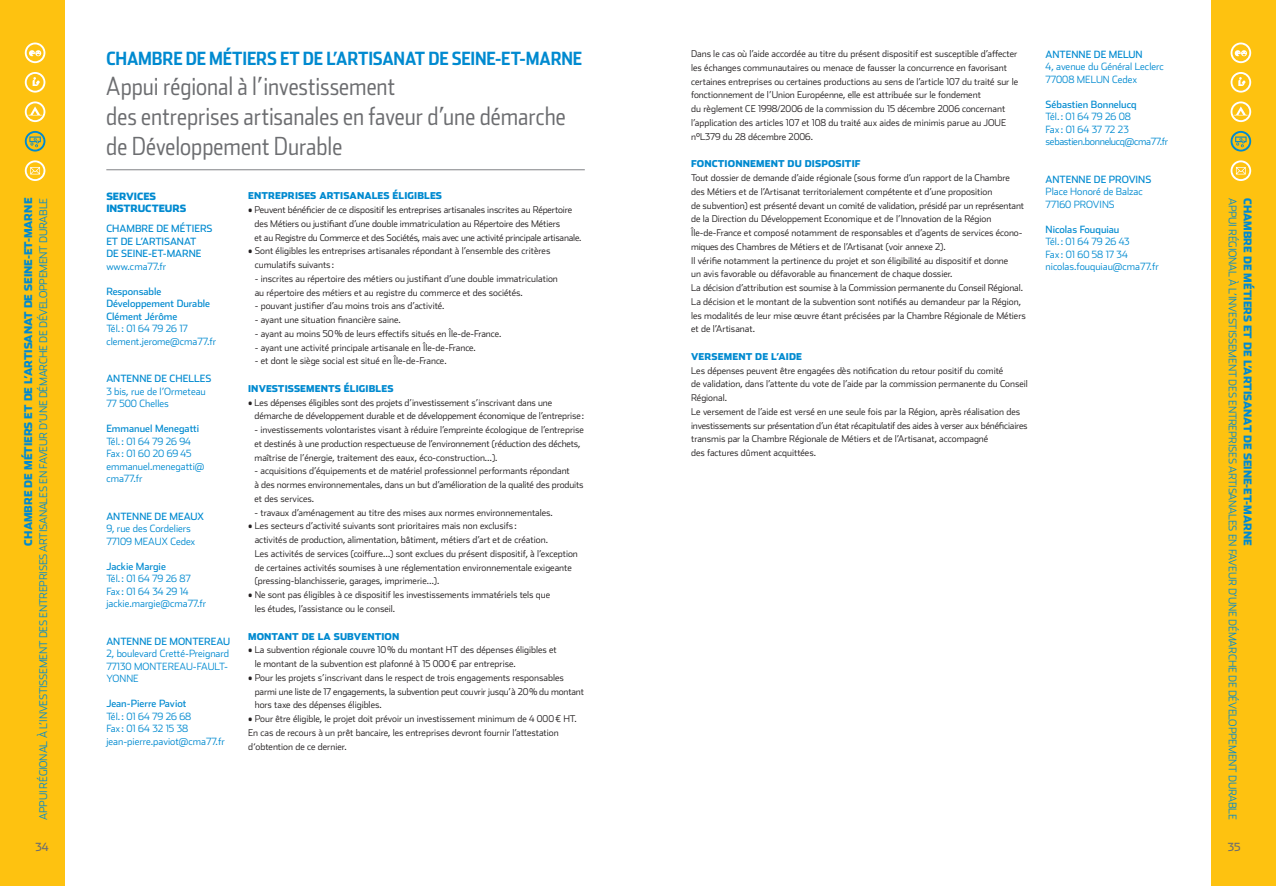
<style>
.page{position:relative;width:1276px;height:886px;background:#fff}
.page>*{position:absolute;margin:0;border:0;box-sizing:border-box;transform-origin:0 0}
.t1{font:300 25px/30px "Stainless Cond";color:#6c6d70}
.t2{font:700 18.12px "Stainless Cond";letter-spacing:-.01em;color:#008ad0}
.t3{font:11.25px "Stainless";color:#6c6d70}
.t4{font:300 10.62px "Stainless";letter-spacing:-.02em;color:#008ad0}
.t5{font:900 10.62px "Stainless";color:#008ad0}
.t6{font:300 10px/12.5px "Stainless";color:#008ad0}
.t7{font:10px/12.5px "Stainless";color:#008ad0}
.t8{font:300 10px/12.5px "Stainless";letter-spacing:-.03em;color:#008ad0}
.t9{font:900 10px/12.5px "Stainless";color:#008ad0}
.t10{font:300 9.38px/13.8px "Stainless";color:#231f20}
.t11{font:900 9.38px "Stainless";color:#008ad0}
</style>
<div class="page">
<div style="left:0;top:0;width:64px;height:886px;background:#fec210"></div>
<div style="left:1211px;top:0;width:65px;height:886px;background:#fec210"></div>
<svg style="left:1230px;top:72px;width:21px;height:21px"></svg>
<svg style="left:1230px;top:131px;width:21px;height:21px"></svg>
<svg style="left:1230px;top:101px;width:21px;height:21px"></svg>
<svg style="left:1230px;top:160px;width:21px;height:21px"></svg>
<svg style="left:1230px;top:43px;width:21px;height:20px"></svg>
<hr style="left:106px;top:169px;width:479px;height:1px;background:#808285">
<svg style="left:25px;top:72px;width:20px;height:21px"></svg>
<svg style="left:25px;top:131px;width:20px;height:21px"></svg>
<svg style="left:25px;top:101px;width:20px;height:21px"></svg>
<svg style="left:25px;top:160px;width:20px;height:21px"></svg>
<svg style="left:25px;top:43px;width:20px;height:20px"></svg>
<h2 class="t2" style="left:106px;top:48px;width:355px">CHAMBRE DE MÉTIERS ET DE L’ARTISANAT DE SEINE</h2>
<h2 class="t2" style="left:495px;top:48px;width:43px">-ET-MARNE</h2>
<h1 class="t1" style="left:106px;top:71px;width:461px">Appui régional à l’investissement<br>des entreprises artisanales en faveur d’une démarche de Développement Durable</h1>
<p class="t11" style="left:248px;top:190px;width:8px">ENTREPRISES</p>
<p class="t11" style="left:319px;top:190px;width:8px">ARTISANALES</p>
<p class="t11" style="left:392px;top:190px;width:6px">ÉLIGI</p>
<p class="t11" style="left:417px;top:190px;width:14px">BLES</p>
<p class="t10" style="left:254px;top:203px;width:328px;text-indent:-6px">• Peuvent bénéficier de ce dispositif les entreprises artisanales inscrites au Répertoire des Métiers ou justifiant d’une double immatriculation au Répertoire des Métiers<br>et au Registre du Commerce et des Sociétés, mais avec une activité principale artisanale.</p>
<p class="t10" style="left:255px;top:244px;width:297px;text-indent:-7px">• Sont éligibles les entreprises artisanales répondant à l’ensemble des critères cumulatifs suivants :</p>
<p class="t10" style="left:255px;top:272px;width:305px">- inscrites au répertoire des métiers ou justifiant d’une double immatriculation au répertoire des métiers et au registre du commerce et des sociétés.</p>
<p class="t10" style="left:255px;top:299px;width:191px">- pouvant justifier d’au moins trois ans d’activité.</p>
<p class="t10" style="left:255px;top:313px;width:147px">- ayant une situation fi nancière saine.</p>
<p class="t10" style="left:255px;top:327px;width:248px">- ayant au moins 50% de leurs effectifs situés en Île-de-France.</p>
<p class="t10" style="left:255px;top:340px;width:223px">- ayant une activité principale artisanale en Île-de-France.</p>
<p class="t10" style="left:255px;top:354px;width:193px">- et dont le siège social est situé en Île-de-France.</p>
<p class="t11" style="left:248px;top:383px;width:8px">INVESTISSEMENTS</p>
<p class="t11" style="left:344px;top:383px;width:6px">ÉLIGI</p>
<p class="t11" style="left:369px;top:383px;width:14px">BLES</p>
<p class="t10" style="left:254px;top:395px;width:331px;text-indent:-6px">• Les dépenses éligibles sont des projets d’investissement s’inscrivant dans une démarche de développement durable et de développement économique de l’entreprise:</p>
<p class="t10" style="left:254px;top:423px;width:331px">- investissements volontaristes visant à réduire l’empreinte écologique de l’entreprise et destinés à une production respectueuse de l’environnement (réduction des déchets, maîtrise de l’énergie, traitement des eaux, éco-construction…).</p>
<p class="t10" style="left:254px;top:464px;width:330px">- acquisitions d’équipements et de matériel professionnel performants répondant<br>à des normes environnementales, dans un but d’amélioration de la qualité des produits et des services.</p>
<p class="t10" style="left:254px;top:505px;width:300px">- travaux d’aménagement au titre des mises aux normes environnementales.</p>
<p class="t10" style="left:255px;top:519px;width:325px;text-indent:-7px">• Les secteurs d’activité suivants sont prioritaires mais non exclusifs :<br>activités de production, alimentation, bâtiment, métiers d’art et de création.<br>Les activités de services (coiffure…) sont exclues du présent dispositif, à l’exception de certaines activités soumises à une réglementation environnementale exigeante (pressing-blanchisserie, garages, imprimerie…).</p>
<p class="t10" style="left:255px;top:588px;width:297px;text-indent:-7px">• Ne sont pas éligibles à ce dispositif les investissements immatériels tels que les études, l’assistance ou le conseil.</p>
<p class="t11" style="left:248px;top:630px;width:9px">MONTANT</p>
<p class="t11" style="left:302px;top:630px;width:60px">DE LA SUBVENTION</p>
<p class="t10" style="left:255px;top:643px;width:304px;text-indent:-7px">• La subvention régionale couvre 10% du montant HT des dépenses éligibles et le montant de la subvention est plafonné à 15 000€ par entreprise.</p>
<p class="t10" style="left:255px;top:670px;width:331px;text-indent:-7px">• Pour les projets s’inscrivant dans le respect de trois engagements responsables parmi une liste de 17 engagements, la subvention peut couvrir jusqu’à 20% du montant hors taxe des dépenses éligibles.</p>
<p class="t10" style="left:248px;top:712px;width:330px">• Pour être éligible, le projet doit prévoir un investissement minimum de 4 000€ HT.<br>En cas de recours à un prêt bancaire, les entreprises devront fournir l’attestation d‘obtention de ce dernier.</p>
<p class="t10" style="left:691px;top:47px;width:329px">Dans le cas où l’aide accordée au titre du présent dispositif est susceptible d’affecter les échanges communautaires ou menace de fausser la concurrence en favorisant certaines entreprises ou certaines productions au sens de l’article 107 du traité sur le fonctionnement de l’Union Européenne, elle est attribuée sur le fondement<br>du règlement CE 1998/2006 de la commission du 15 décembre 2006 concernant l’application des articles 107 et 108 du traité aux aides de minimis parue au JOUE n°L379 du 28 décembre 2006.</p>
<p class="t11" style="left:691px;top:158px;width:8px">FONCTIONNEMENT</p>
<p class="t11" style="left:787px;top:158px;width:24px">DU DISPOSITIF</p>
<p class="t10" style="left:691px;top:171px;width:336px">Tout dossier de demande d’aide régionale (sous forme d’un rapport de la Chambre des Métiers et de l’Artisanat territorialement compétente et d’une proposition<br>de subvention) est présenté devant un comité de validation, présidé par un représentant de la Direction du Développement Economique et de l’Innovation de la Région Île-de-France et composé notamment de responsables et d’agents de services écono&shy;miques des Chambres de Métiers et de l’Artisanat (voir annexe 2).<br>Il vérifie notamment la pertinence du projet et son éligibilité au dispositif et donne<br>un avis favorable ou défavorable au fi nancement de chaque dossier.<br>La décision d’attribution est soumise à la Commission permanente du Conseil Régional.<br>La décision et le montant de la subvention sont notifiés au demandeur par la Région, les modalités de leur mise œuvre étant précisées par la Chambre Régionale de Métiers et de l’Artisanat.</p>
<p class="t11" style="left:691px;top:351px;width:8px">VERSEMENT</p>
<p class="t11" style="left:755px;top:351px;width:30px">DE L’AIDE</p>
<p class="t10" style="left:691px;top:363px;width:338px">Les dépenses peuvent être engagées dès notification du retour positif du comité<br>de validation, dans l’attente du vote de l’aide par la commission permanente du Conseil Régional.<br>Le versement de l’aide est versé en une seule fois par la Région, après réalisation des investissements sur présentation d’un état récapitulatif des aides à verser aux bénéficiaires transmis par la Chambre Régionale de Métiers et de l’Artisanat, accompagné<br>des factures dûment acquittées.</p>
<p class="t7" style="left:1045px;top:48px;width:99px">ANTENNE DE MELUN</p>
<p class="t6" style="left:1045px;top:60px;width:120px">4, avenue du Général Leclerc<br>77008 MELUN Cedex</p>
<p class="t7" style="left:1045px;top:98px;width:92px">Sébastien Bonnelucq</p>
<p class="t8" style="left:1045px;top:110px;width:124px">Tél. : 01 64 79 26 08<br>Fax : 01 64 37 72 23 sebastien.bonnelucq@cma77.fr</p>
<p class="t7" style="left:1045px;top:173px;width:107px">ANTENNE DE PROVINS</p>
<p class="t6" style="left:1045px;top:185px;width:99px">Place Honoré de Balzac<br>77160 PROVINS</p>
<p class="t7" style="left:1045px;top:223px;width:75px">Nicolas Fouquiau</p>
<p class="t6" style="left:1045px;top:235px;width:115px">Tél. : 01 64 79 26 43<br>Fax : 01 60 58 17 34 nicolas.fouquiau@cma77.fr</p>
<p class="t9" style="left:106px;top:190px;width:81px">SERVICES<br>INSTRUCTEURS</p>
<p class="t4" style="left:1239px;top:198px;width:622px;rotate:90deg">Appuirégionalàl’investissementdesentreprisesartisanalesenfaveurd’unedémarchede Développement Durable</p>
<p class="t5" style="left:1254px;top:198px;width:349px;rotate:90deg">CHAMBRE DE MÉTIERS ET DE L’ARTISANAT DE SEINE-ET-MARNE</p>
<p class="t5" style="left:22px;top:545px;width:349px;rotate:-90deg">CHAMBRE DE MÉTIERS ET DE L’ARTISANAT DE SEINE-ET-MARNE</p>
<p class="t4" style="left:37px;top:820px;width:622px;rotate:-90deg">Appuirégionalàl’investissementdesentreprisesartisanalesenfaveurd’unedémarchede Développement Durable</p>
<p class="t3" style="left:35px;top:840px;width:15px">34</p>
<p class="t3" style="left:1227px;top:840px;width:14px">35</p>
<p class="t7" style="left:106px;top:222px;width:108px">CHAMBRE DE MÉTIERS<br>ET DE L’ARTISANAT<br>DE SEINE-ET-MARNE</p>
<p class="t6" style="left:106px;top:260px;width:61px">www.cma77.fr</p>
<p class="t7" style="left:106px;top:285px;width:105px">Responsable<br>Développement Durable<br>Clément Jérôme</p>
<p class="t6" style="left:106px;top:322px;width:111px">Tél. : 01 64 79 26 17 clement.jerome@cma77.fr</p>
<p class="t7" style="left:106px;top:372px;width:107px">ANTENNE DE CHELLES</p>
<p class="t6" style="left:106px;top:385px;width:101px">3 bis, rue de l’Ormeteau<br>77 500 Chelles</p>
<p class="t7" style="left:106px;top:422px;width:94px">Emmanuel Menegatti</p>
<p class="t6" style="left:106px;top:435px;width:100px">Tél. : 01 64 79 26 94<br>Fax : 01 60 20 69 45 emmanuel.menegatti@ cma77.fr</p>
<p class="t7" style="left:106px;top:510px;width:100px">ANTENNE DE MEAUX</p>
<p class="t6" style="left:106px;top:522px;width:90px">9, rue des Cordeliers<br>77109 MEAUX Cedex</p>
<p class="t7" style="left:106px;top:560px;width:61px">Jackie Margie</p>
<p class="t6" style="left:106px;top:572px;width:101px">Tél. : 01 64 79 26 87<br>Fax : 01 64 34 29 14 jackie.margie@cma77.fr</p>
<p class="t7" style="left:106px;top:635px;width:126px">ANTENNE DE MONTEREAU</p>
<p class="t6" style="left:106px;top:647px;width:124px;text-align:justify">2, boulevard Cretté-Preignard 77130 MONTEREAU-FAULT-YONNE</p>
<p class="t7" style="left:106px;top:697px;width:82px">Jean-Pierre Paviot</p>
<p class="t6" style="left:106px;top:710px;width:120px">Tél. : 01 64 79 26 68<br>Fax : 01 64 32 15 38 jean-pierre.paviot@cma77.fr</p>
</div>
